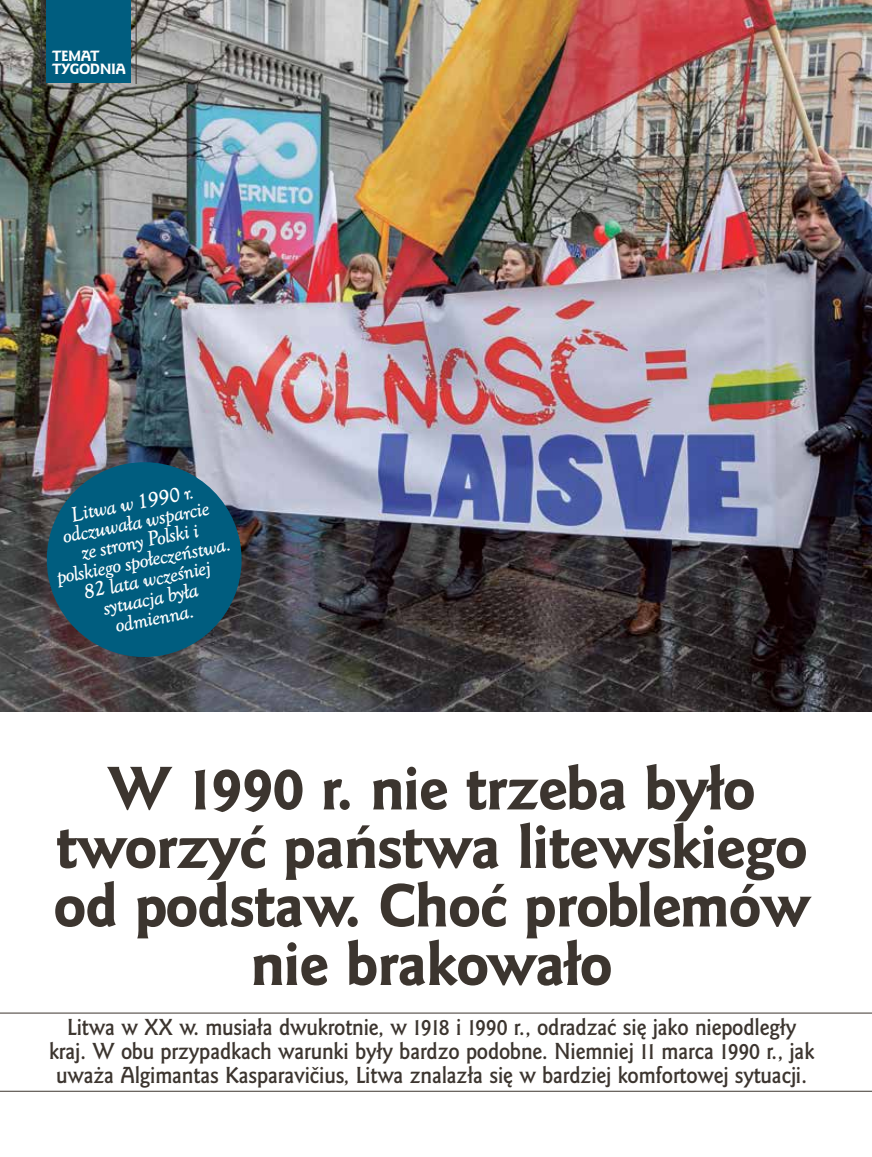
<style>
.page{position:relative;width:872px;height:1157px;background:#fff}
.page>*{position:absolute;margin:0;border:0;box-sizing:border-box;transform-origin:0 0}
.t1{font:55.5px/58.5px "Goldy EFN Heavy";letter-spacing:-.02em;color:#3c352f;text-align:center}
.t2{font:700 21px/24px "Goldy EFN";letter-spacing:-.01em;color:#3c352f;text-align:center;scale:.95 1}
.t3{font:italic 700 18px/19.5px "Goldy Olds EFN";color:#fff;text-align:center}
.t4{font:13.5px/13.5px "Goldy EFN Heavy";letter-spacing:-.03em;color:#fff}
</style>
<div class="page">
<img style="left:0;top:0;width:872px;height:711px">
<hr style="left:0;top:1012px;width:872px;height:1px;background:#3c352f">
<hr style="left:0;top:1091px;width:872px;height:1px;background:#3c352f">
<div style="left:47px;top:0;width:84px;height:83px;background:#005d7f"></div>
<hr style="left:136px;top:0;width:1px;height:84px;background:#3c352f">
<hr style="left:41px;top:0;width:1px;height:84px;background:#3c352f">
<svg style="left:38px;top:454px;width:212px;height:211px;background:#245c75"></svg>
<p class="t4" style="left:52px;top:49px;width:75px">TEMAT<br>TYGODNIA</p>
<p class="t3" style="left:44px;top:509px;width:178px;rotate:-11deg">Litwa w 1990 r. odczuwała wsparcie<br>ze strony Polski i polskiego społeczeństwa.<br>82 lata wcześniej sytuacja była odmienna.</p>
<h1 class="t1" style="left:53px;top:759px;width:758px">W 1990 r. nie trzeba było tworzyć państwa litewskiego od podstaw. Choć problemów nie brakowało</h1>
<p class="t2" style="left:49px;top:1014px;width:807px">Litwa w XX w. musiała dwukrotnie, w 1918 i 1990 r., odradzać się jako niepodległy kraj. W obu przypadkach warunki były bardzo podobne. Niemniej 11 marca 1990 r., jak uważa Algimantas Kasparavičius, Litwa znalazła się w bardziej komfortowej sytuacji.</p>
</div>
